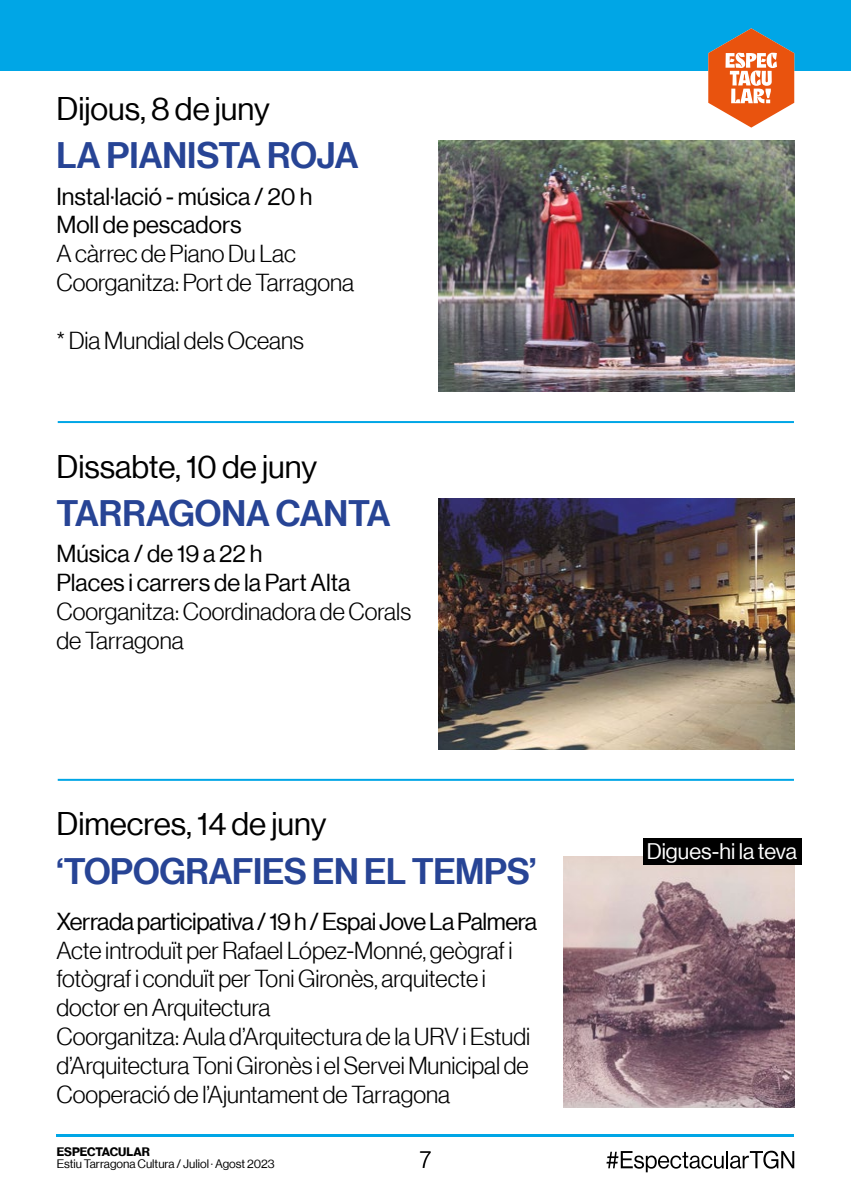
<style>
.page{position:relative;width:851px;height:1191px;background:#fff}
.page>*{position:absolute;margin:0;border:0;box-sizing:border-box;transform-origin:0 0}
.t1{font:36px "Ppkcqg N Haas Grotesk DS Pro 65 Md";letter-spacing:-.01em;color:#274495}
.t2{font:32px "Lgpqwp N Haas Grotesk DS Pro 55 Rg";color:#000}
.t3{font:24px/28.8px "Cvggbw N Haas Grotesk DS Pro 45 Lt";color:#000}
.t4{font:24px/28.8px "Lgpqwp N Haas Grotesk DS Pro 55 Rg";color:#000}
.t5{font:24px "Lgpqwp N Haas Grotesk DS Pro 55 Rg";letter-spacing:-.02em;color:#000}
.t6{font:24px "Xcfghv N Haas Grotesk DS Pro 35 X Lt";color:#000}
.t7{font:22px "Lgpqwp N Haas Grotesk DS Pro 55 Rg";color:#fff}
.t8{font:12px "Lgpqwp N Haas Grotesk DS Pro 55 Rg";color:#000}
.t9{font:12px "Kngwrm N Haas Grotesk DS Pro 75 Bd";color:#000}
</style>
<div class="page">
<hr style="left:58px;top:779px;width:735px;height:2px;background:#00a6e6">
<hr style="left:58px;top:421px;width:735px;height:2px;background:#00a6e6">
<hr style="left:57px;top:1134px;width:737px;height:3px;background:#00a6e6">
<div style="left:0;top:0;width:850px;height:70px;background:#00a6e6"></div>
<svg style="left:708px;top:28px;width:86px;height:100px"></svg>
<img style="left:438px;top:140px;width:356px;height:252px">
<img style="left:438px;top:498px;width:356px;height:251px">
<img style="left:563px;top:856px;width:231px;height:251px">
<div style="left:643px;top:838px;width:158px;height:27px;background:#000"></div>
<svg style="left:606px;top:1150px;width:188px;height:22px"></svg>
<h3 class="t2" style="left:56px;top:90px;width:215px">Dijous, 8 de juny</h3>
<p class="t1" style="left:56px;top:135px;width:304px">LA PIANISTA ROJA</p>
<p class="t4" style="left:56px;top:182px;width:257px">Instal·lació - música / 20 h<br>Moll de pescadors</p>
<p class="t3" style="left:56px;top:239px;width:299px">A càrrec de Piano Du Lac<br>Coorganitza: Port de Tarragona</p>
<p class="t3" style="left:56px;top:326px;width:249px">* Dia Mundial dels Oceans</p>
<h3 class="t2" style="left:56px;top:448px;width:262px">Dissabte, 10 de juny</h3>
<p class="t1" style="left:56px;top:492px;width:336px">TARRAGONA CANTA</p>
<p class="t4" style="left:56px;top:540px;width:295px">Música / de 19 a 22 h<br>Places i carrers de la Part Alta</p>
<p class="t3" style="left:56px;top:597px;width:356px">Coorganitza: Coordinadora de Corals de Tarragona</p>
<h3 class="t2" style="left:56px;top:806px;width:271px">Dimecres, 14 de juny</h3>
<p class="t1" style="left:56px;top:850px;width:481px">‘TOPOGRAFIES EN EL TEMPS’</p>
<p class="t5" style="left:56px;top:908px;width:482px">Xerrada participativa / 19 h / Espai Jove La Palmera</p>
<p class="t3" style="left:56px;top:936px;width:457px">Acte introduït per Rafael López-Monné, geògraf i fotògraf i conduït per Toni Gironès, arquitecte i doctor en Arquitectura</p>
<p class="t3" style="left:56px;top:1022px;width:475px;text-align:justify">Coorganitza: Aula d’Arquitectura de la URV i Estudi d’Arquitectura Toni Gironès i el Servei Municipal de Cooperació de l’Ajuntament de Tarragona</p>
<p class="t9" style="left:57px;top:1145px;width:94px">ESPECTACULAR</p>
<p class="t8" style="left:57px;top:1157px;width:219px">Estiu Tarragona Cultura / Juliol · Agost 2023</p>
<p class="t6" style="left:420px;top:1146px;width:13px">7</p>
<p class="t7" style="left:646px;top:838px;width:152px">Digues-hi la teva</p>
</div>
